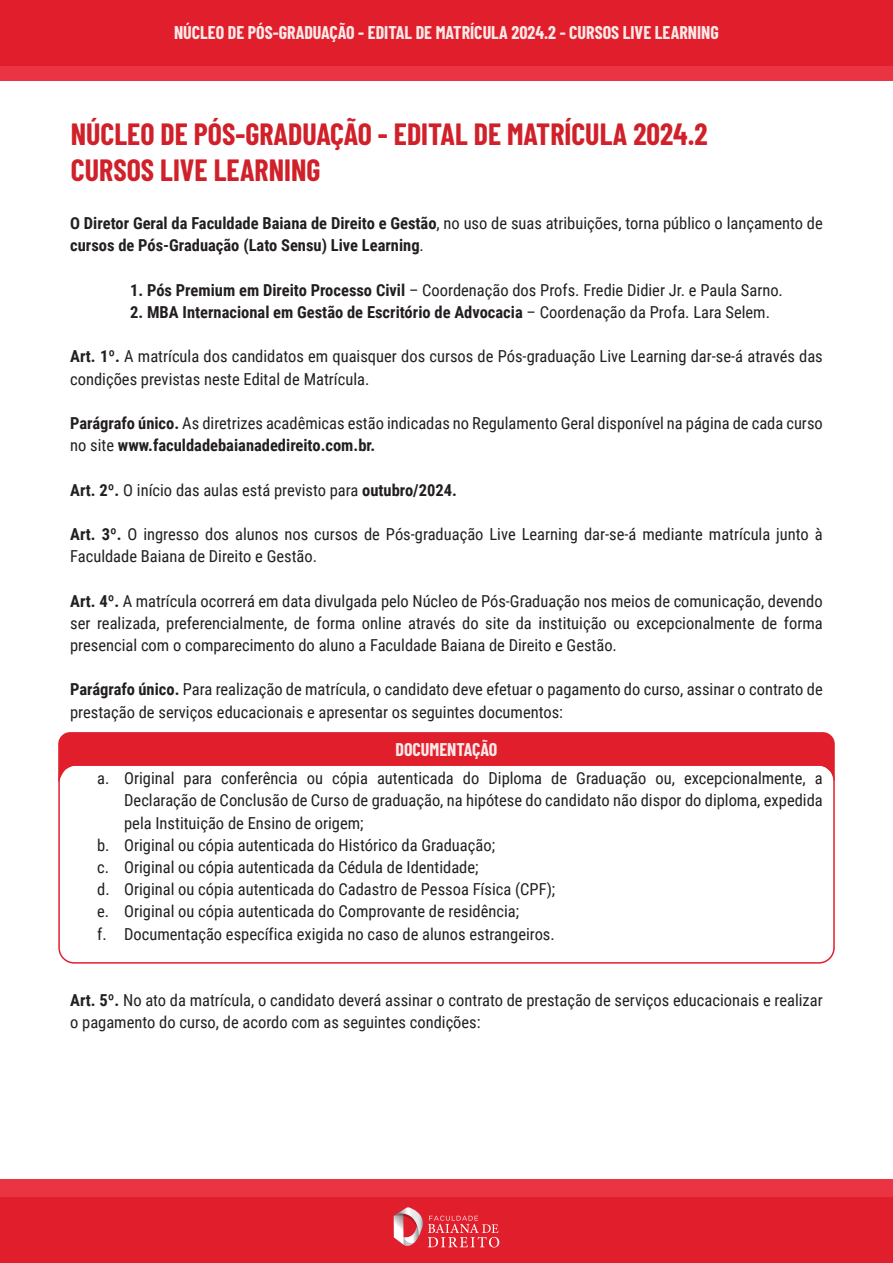
<style>
.page{position:relative;width:893px;height:1263px;background:#fff}
.page>*{position:absolute;margin:0;border:0;box-sizing:border-box;transform-origin:0 0}
.t1{font:700 30px/36px "Barlow Condensed";color:#d0212a}
.t2{font:700 18px "Barlow Condensed";color:#fdeae8}
.t3{font:16.5px/22.2px "Roboto Condensed";color:#231f20}
.t4{font:700 16.5px/22.2px "Roboto Condensed";color:#231f20}
.s1{font-weight:400}
.s2{font-weight:700}
</style>
<div class="page">
<div style="left:0;top:3px;width:893px;height:77px;background:#eb3443"></div>
<div style="left:0;top:0;width:893px;height:65px;background:#e11e2c"></div>
<div style="left:0;top:1179px;width:893px;height:78px;background:#eb3443"></div>
<div style="left:0;top:1197px;width:893px;height:66px;background:#e11e2c"></div>
<svg style="left:393px;top:1207px;width:106px;height:40px"></svg>
<svg style="left:58px;top:783px;width:777px;height:181px"></svg>
<svg style="left:58px;top:732px;width:777px;height:51px"></svg>
<p class="t2" style="left:174px;top:20px;width:546px">NÚCLEO DE PÓS-GRADUAÇÃO - EDITAL DE MATRÍCULA 2024.2 - CURSOS LIVE LEARNING</p>
<h1 class="t1" style="left:71px;top:115px;width:638px">NÚCLEO DE PÓS-GRADUAÇÃO - EDITAL DE MATRÍCULA 2024.2<br>CURSOS LIVE LEARNING</h1>
<p class="t4" style="left:70px;top:212px;width:754px">O Diretor Geral da Faculdade Baiana de Direito e Gestão<span class="s1">, no uso de suas atribuições, torna público o lançamento de </span>cursos de Pós-Graduação (Lato Sensu) Live Learning<span class="s1">.</span></p>
<p class="t3" style="left:130px;top:278px;width:654px"><span class="s2">1. Pós Premium em Direito Processo Civil</span> – Coordenação dos Profs. Fredie Didier Jr. e Paula Sarno.</p>
<p class="t4" style="left:130px;top:300px;width:641px">2. MBA Internacional em Gestão de Escritório de Advocacia <span class="s1">– Coordenação da Profa. Lara Selem.</span></p>
<p class="t3" style="left:70px;top:345px;width:754px"><span class="s2">Art. 1º.</span> A matrícula dos candidatos em quaisquer dos cursos de Pós-graduação Live Learning dar-se-á através das condições previstas neste Edital de Matrícula.</p>
<p class="t3" style="left:70px;top:411px;width:754px"><span class="s2">Parágrafo único.</span> As diretrizes acadêmicas estão indicadas no Regulamento Geral disponível na página de cada curso no site <span class="s2">www.faculdadebaianadedireito.com.br.</span></p>
<p class="t3" style="left:70px;top:478px;width:388px"><span class="s2">Art. 2º.</span> O início das aulas está previsto para <span class="s2">outubro/2024.</span></p>
<p class="t3" style="left:70px;top:522px;width:754px"><span class="s2">Art. 3º.</span> O ingresso dos alunos nos cursos de Pós-graduação Live Learning dar-se-á mediante matrícula junto à<br>Faculdade Baiana de Direito e Gestão.</p>
<p class="t3" style="left:70px;top:589px;width:754px;text-align:justify"><span class="s2">Art. 4º.</span> A matrícula ocorrerá em data divulgada pelo Núcleo de Pós-Graduação nos meios de comunicação, devendo ser realizada, preferencialmente, de forma online através do site da instituição ou excepcionalmente de forma presencial com o comparecimento do aluno a Faculdade Baiana de Direito e Gestão.</p>
<p class="t3" style="left:70px;top:678px;width:754px"><span class="s2">Parágrafo único.</span> Para realização de matrícula, o candidato deve efetuar o pagamento do curso, assinar o contrato de prestação de serviços educacionais e apresentar os seguintes documentos:</p>
<p class="t2" style="left:395px;top:736px;width:103px">DOCUMENTAÇÃO</p>
<p class="t3" style="left:97px;top:767px;width:727px">a. Original para conferência ou cópia autenticada do Diploma de Graduação ou, excepcionalmente, a</p>
<p class="t3" style="left:124px;top:789px;width:700px">Declaração de Conclusão de Curso de graduação, na hipótese do candidato não dispor do diploma, expedida</p>
<p class="t3" style="left:124px;top:811px;width:241px">pela Instituição de Ensino de origem;</p>
<p class="t3" style="left:97px;top:833px;width:399px">b. Original ou cópia autenticada do Histórico da Graduação;</p>
<p class="t3" style="left:97px;top:855px;width:383px">c. Original ou cópia autenticada da Cédula de Identidade;</p>
<p class="t3" style="left:97px;top:878px;width:460px">d. Original ou cópia autenticada do Cadastro de Pessoa Física (CPF);</p>
<p class="t3" style="left:97px;top:900px;width:423px">e. Original ou cópia autenticada do Comprovante de residência;</p>
<p class="t3" style="left:97px;top:922px;width:459px">f. Documentação específica exigida no caso de alunos estrangeiros.</p>
<p class="t3" style="left:70px;top:989px;width:754px"><span class="s2">Art. 5º.</span> No ato da matrícula, o candidato deverá assinar o contrato de prestação de serviços educacionais e realizar o pagamento do curso, de acordo com as seguintes condições:</p>
</div>
